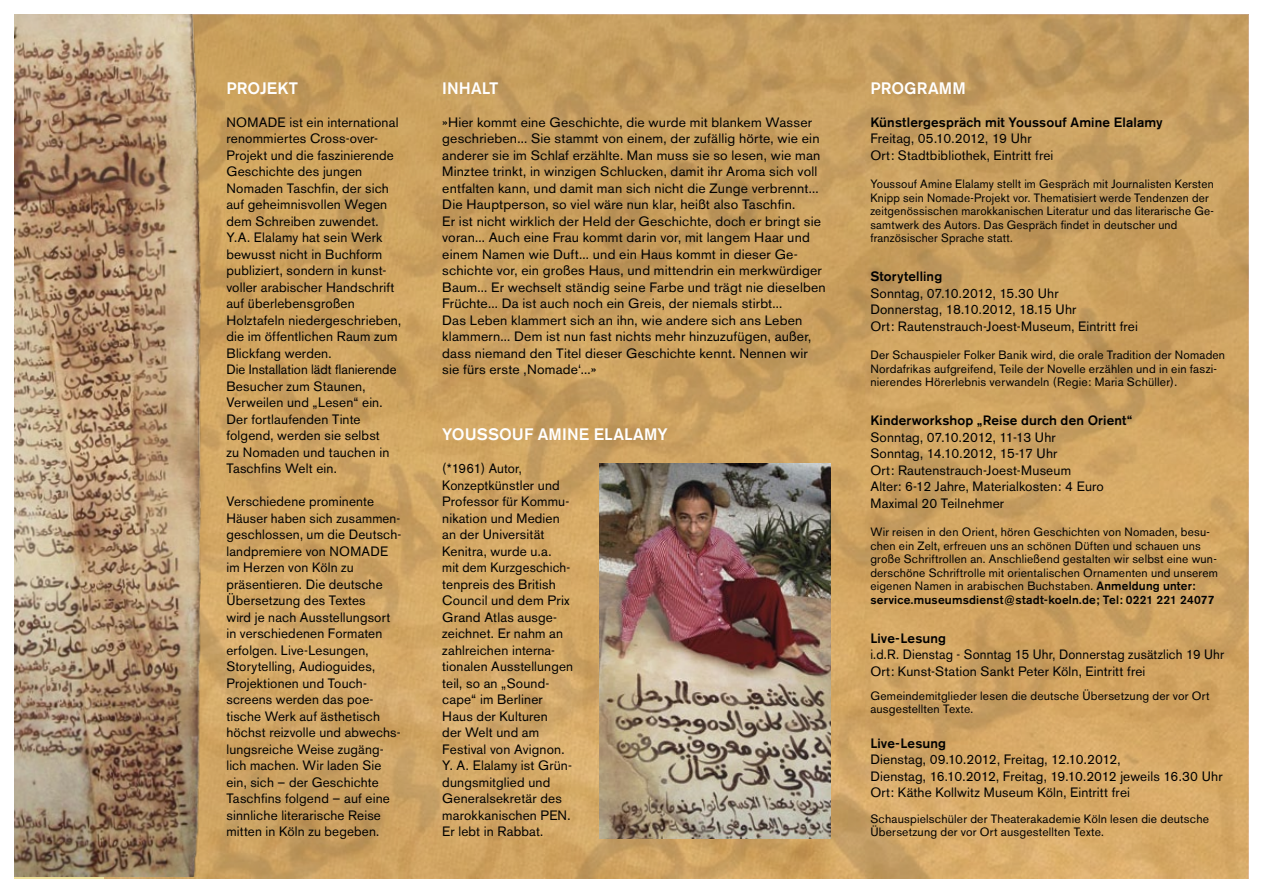
<style>
.page{position:relative;width:1263px;height:893px;background:#fff}
.page>*{position:absolute;margin:0;border:0;box-sizing:border-box;transform-origin:0 0}
.t1{font:500 16.5px "Akzidenz Grotesk BE";letter-spacing:.015em;color:#fff}
.t2{font:13.5px/16.5px "Akzidenz Grotesk BE";letter-spacing:.01em;color:#000}
.t3{font:500 13.5px "Akzidenz Grotesk BE";letter-spacing:.01em;color:#000}
.t4{font:13.5px/16.5px "Akzidenz Grotesk BE";letter-spacing:.01em;color:#000;scale:.96 1}
.t5{font:12px/13.5px "Akzidenz Grotesk BE";letter-spacing:.015em;color:#000}
.s1{font-weight:500}
</style>
<div class="page">
<img style="left:105px;top:15px;width:1143px;height:863px">
<img style="left:15px;top:15px;width:202px;height:861px">
<img style="left:600px;top:464px;width:231px;height:374px">
<p class="t1" style="left:226px;top:78px;width:73px">PROJEKT</p>
<p class="t2" style="left:226px;top:114px;width:176px">NOMADE ist ein international renommiertes Cross-over-<br>Projekt und die faszinierende<br>Geschichte des jungen<br>Nomaden Taschfin, der sich auf geheimnisvollen Wegen dem Schreiben zuwendet.<br>Y.A. Elalamy hat sein Werk bewusst nicht in Buchform publiziert, sondern in kunst&shy;voller arabischer Handschrift auf überlebensgroßen<br>Holztafeln niedergeschrieben, die im öffentlichen Raum zum<br>Blickfang werden.<br>Die Installation lädt flanierende<br>Besucher zum Staunen,<br>Verweilen und „Lesen“ ein.<br>Der fortlaufenden Tinte folgend, werden sie selbst<br>zu Nomaden und tauchen in<br>Taschfins Welt ein.</p>
<p class="t2" style="left:226px;top:493px;width:177px">Verschiedene prominente<br>Häuser haben sich zusammen&shy;geschlossen, um die Deutsch&shy;landpremiere von NOMADE im Herzen von Köln zu präsentieren. Die deutsche<br>Übersetzung des Textes<br>wird je nach Ausstellungsort in verschiedenen Formaten erfolgen. Live-Lesungen,<br>Storytelling, Audioguides,<br>Projektionen und Touch&shy;screens werden das poe&shy;tische Werk auf ästhetisch höchst reizvolle und abwechs&shy;lungsreiche Weise zugäng&shy;lich machen. Wir laden Sie ein, sich – der Geschichte<br>Taschfins folgend – auf eine sinnliche literarische Reise mitten in Köln zu begeben.</p>
<p class="t1" style="left:442px;top:78px;width:11px">Inha</p>
<p class="t1" style="left:482px;top:78px;width:18px">lt</p>
<p class="t2" style="left:442px;top:114px;width:385px">»Hier kommt eine Geschichte, die wurde mit blankem Wasser geschrieben... Sie stammt von einem, der zufällig hörte, wie ein anderer sie im Schlaf erzählte. Man muss sie so lesen, wie man Minztee trinkt, in winzigen Schlucken, damit ihr Aroma sich voll entfalten kann, und damit man sich nicht die Zunge verbrennt...<br>Die Hauptperson, so viel wäre nun klar, heißt also Taschfin.<br>Er ist nicht wirklich der Held der Geschichte, doch er bringt sie voran... Auch eine Frau kommt darin vor, mit langem Haar und einem Namen wie Duft... und ein Haus kommt in dieser Ge&shy;schichte vor, ein großes Haus, und mittendrin ein merkwürdiger Baum... Er wechselt ständig seine Farbe und trägt nie dieselben Früchte... Da ist auch noch ein Greis, der niemals stirbt...<br>Das Leben klammert sich an ihn, wie andere sich ans Leben klammern... Dem ist nun fast nichts mehr hinzuzufügen, außer, dass niemand den Titel dieser Geschichte kennt. Nennen wir sie fürs erste ‚Nomade‘...»</p>
<p class="t1" style="left:442px;top:424px;width:47px">Yousso</p>
<p class="t1" style="left:512px;top:424px;width:134px">uf Amine Elalamy</p>
<p class="t2" style="left:442px;top:460px;width:132px">(*1961) Autor,<br>Konzeptkünstler und<br>Professor für Kommu&shy;nikation und Medien an der Universität<br>Kenitra, wurde u.a.<br>mit dem Kurzgeschich&shy;tenpreis des British<br>Council und dem Prix<br>Grand Atlas ausge&shy;zeichnet. Er nahm an zahlreichen interna&shy;tionalen Ausstellungen teil, so an „Sound&shy;cape“ im Berliner<br>Haus der Kulturen<br>der Welt und am<br>Festival von Avignon.<br>Y. A. Elalamy ist Grün&shy;dungsmitglied und<br>Generalsekretär des marokkanischen PEN.<br>Er lebt in Rabbat.</p>
<p class="t1" style="left:870px;top:78px;width:71px">prog ramm</p>
<p class="t3" style="left:870px;top:114px;width:294px">Künstlergespräch mit Youssouf Amine Elalamy</p>
<p class="t2" style="left:870px;top:130px;width:185px">Freitag, 05.10.2012, 19 Uhr<br>Ort: Stadtbibliothek, Eintritt frei</p>
<p class="t5" style="left:870px;top:177px;width:345px">Youssouf Amine Elalamy stellt im Gespräch mit Journalisten Kersten Knipp sein Nomade-Projekt vor. Thematisiert werde Tendenzen der zeitgenössischen marokkanischen Literatur und das literarische Ge&shy;samtwerk des Autors. Das Gespräch findet in deutscher und französischer Sprache statt.</p>
<p class="t3" style="left:870px;top:268px;width:73px">Storytelling</p>
<p class="t2" style="left:870px;top:285px;width:269px">Sonntag, 07.10.2012, 15.30 Uhr<br>Donnerstag, 18.10.2012, 18.15 Uhr<br>Ort: Rautenstrauch-Joest-Museum, Eintritt frei</p>
<p class="t5" style="left:870px;top:348px;width:356px">Der Schauspieler Folker Banik wird, die orale Tradition der Nomaden<br>Nordafrikas aufgreifend, Teile der Novelle erzählen und in ein faszi&shy;nierendes Hörerlebnis verwandeln (Regie: Maria Schüller).</p>
<p class="t3" style="left:870px;top:412px;width:263px">Kinderworkshop „Reise durch den Orient“</p>
<p class="t2" style="left:870px;top:429px;width:235px">Sonntag, 07.10.2012, 11-13 Uhr<br>Sonntag, 14.10.2012, 15-17 Uhr<br>Ort: Rautenstrauch-Joest-Museum<br>Alter: 6-12 Jahre, Materialkosten: 4 Euro<br>Maximal 20 Teilnehmer</p>
<p class="t5" style="left:870px;top:525px;width:349px">Wir reisen in den Orient, hören Geschichten von Nomaden, besu&shy;chen ein Zelt, erfreuen uns an schönen Düften und schauen uns große Schriftrollen an. Anschließend gestalten wir selbst eine wun&shy;derschöne Schriftrolle mit orientalischen Ornamenten und unserem eigenen Namen in arabischen Buchstaben. <span class="s1">Anmeldung unter: service.museumsdienst@stadt-koeln.de; Tel: 0221 221 24077</span></p>
<p class="t3" style="left:870px;top:630px;width:77px">Live-Lesung</p>
<p class="t4" style="left:870px;top:646px;width:370px">i.d.R. Dienstag - Sonntag 15 Uhr, Donnerstag zusätzlich 19 Uhr<br>Ort: Kunst-Station Sankt Peter Köln, Eintritt frei</p>
<p class="t5" style="left:870px;top:689px;width:341px">Gemeindemitglieder lesen die deutsche Übersetzung der vor Ort ausgestellten Texte.</p>
<p class="t3" style="left:870px;top:735px;width:77px">Live-Lesung</p>
<p class="t2" style="left:870px;top:751px;width:354px">Dienstag, 09.10.2012, Freitag, 12.10.2012,<br>Dienstag, 16.10.2012, Freitag, 19.10.2012 jeweils 16.30 Uhr<br>Ort: Käthe Kollwitz Museum Köln, Eintritt frei</p>
<p class="t5" style="left:870px;top:812px;width:340px">Schauspielschüler der Theaterakademie Köln lesen die deutsche<br>Übersetzung der vor Ort ausgestellten Texte.</p>
</div>
